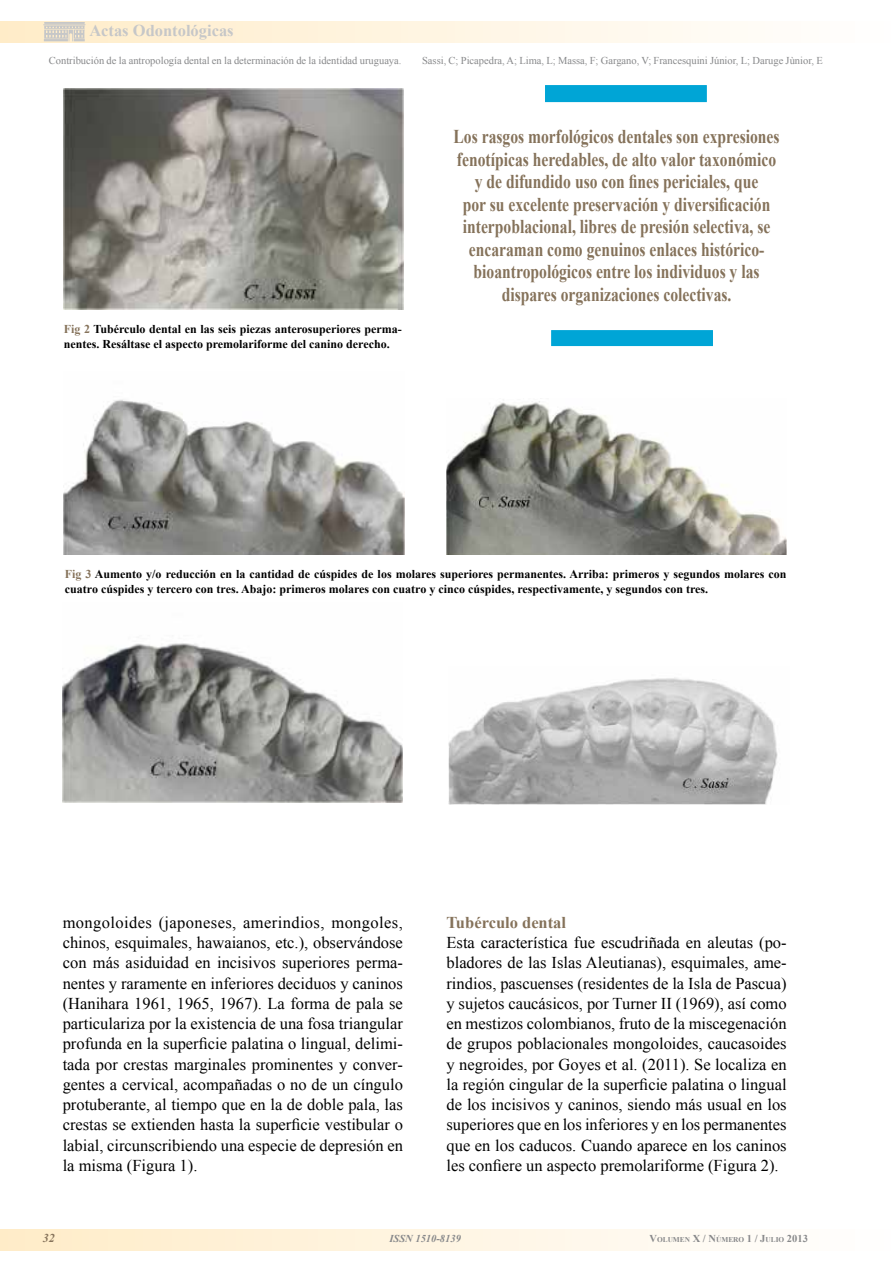
<style>
.page{position:relative;width:893px;height:1263px;background:#fff}
.page>*{position:absolute;margin:0;border:0;box-sizing:border-box;transform-origin:0 0}
.t1{font:700 19.5px/22.5px "Times New Roman";color:#85725a;text-align:center;scale:.8 1}
.t2{font:16.5px/20.2px "Times New Roman";color:#000;text-align:justify}
.t3{font:700 16.5px "Times New Roman";color:#c6c7c8}
.t4{font:700 16.5px "Times New Roman";color:#85725a}
.t5{font:700 12px/15px "Times New Roman";color:#000}
.t6{font:italic 700 12px "Times New Roman";color:#85725a}
.t7{font:10.5px "Times New Roman";color:#87888a}
.t8{font:italic 700 10.5px "Times New Roman";color:#87888a}
.t9{font:700 7.35px "Times New Roman";color:#87888a}
.s1{color:#85725a}
.s2{font-size:10.5px}
</style>
<div class="page">
<div style="left:551px;top:330px;width:162px;height:16px;background:#00a5d6;border:2px solid #00a5d6"></div>
<div style="left:545px;top:85px;width:162px;height:17px;background:#00a5d6;border:2px solid #00a5d6"></div>
<img style="left:64px;top:88px;width:340px;height:222px">
<img style="left:64px;top:399px;width:340px;height:156px">
<img style="left:446px;top:401px;width:341px;height:154px">
<img style="left:63px;top:643px;width:340px;height:160px">
<img style="left:448px;top:677px;width:330px;height:128px">
<p class="t3" style="left:89px;top:19px;width:146px">Actas Odontológicas</p>
<p class="t7" style="left:49px;top:53px;width:354px">Contribución de la antropología dental en la determinación de la identidad uruguaya.</p>
<p class="t7" style="left:422px;top:53px;width:402px">Sassi, C; Picapedra, A; Lima, L; Massa, F; Gargano, V; Francesquini Júnior, L; Daruge Jùnior, E</p>
<p class="t5" style="left:64px;top:321px;width:339px"><span class="s1">Fig 2</span> Tubérculo dental en las seis piezas anterosuperiores perma&shy;nentes. Resáltase el aspecto premolariforme del canino derecho.</p>
<p class="t1" style="left:454px;top:125px;width:409px">Los rasgos morfológicos dentales son expresiones fenotípicas heredables, de alto valor taxonómico y de difundido uso con fines periciales, que<br>por su excelente preservación y diversificación interpoblacional, libres de presión selectiva, se encaraman como genuinos enlaces histórico&shy;bioantropológicos entre los individuos y las dispares organizaciones colectivas.</p>
<p class="t5" style="left:65px;top:566px;width:723px"><span class="s1">Fig 3</span> Aumento y/o reducción en la cantidad de cúspides de los molares superiores permanentes. Arriba: primeros y segundos molares con cuatro cúspides y tercero con tres. Abajo: primeros molares con cuatro y cinco cúspides, respectivamente, y segundos con tres.</p>
<p class="t2" style="left:63px;top:912px;width:342px">mongoloides (japoneses, amerindios, mongoles, chinos, esquimales, hawaianos, etc.), observándose con más asiduidad en incisivos superiores perma&shy;nentes y raramente en inferiores deciduos y caninos (Hanihara 1961, 1965, 1967). La forma de pala se particulariza por la existencia de una fosa triangular profunda en la superficie palatina o lingual, delimi&shy;tada por crestas marginales prominentes y conver&shy;gentes a cervical, acompañadas o no de un cíngulo protuberante, al tiempo que en la de doble pala, las crestas se extienden hasta la superficie vestibular o labial, circunscribiendo una especie de depresión en la misma (Figura 1).</p>
<p class="t4" style="left:446px;top:911px;width:121px">Tubérculo dental</p>
<p class="t2" style="left:446px;top:932px;width:342px">Esta característica fue escudriñada en aleutas (po&shy;bladores de las Islas Aleutianas), esquimales, ame&shy;rindios, pascuenses (residentes de la Isla de Pascua) y sujetos caucásicos, por Turner II (1969), así como en mestizos colombianos, fruto de la miscegenación de grupos poblacionales mongoloides, caucasoides y negroides, por Goyes et al. (2011). Se localiza en la región cingular de la superficie palatina o lingual de los incisivos y caninos, siendo más usual en los superiores que en los inferiores y en los permanentes que en los caducos. Cuando aparece en los caninos les confiere un aspecto premolariforme (Figura 2).</p>
<p class="t6" style="left:43px;top:1230px;width:13px">32</p>
<p class="t8" style="left:389px;top:1231px;width:73px">ISSN 1510-8139</p>
<p class="t9" style="left:649px;top:1235px;width:160px"><span class="s2">V</span>OLUMEN <span class="s2">X / N</span>ÚMERO <span class="s2">1 / J</span>ULIO <span class="s2">2013</span></p>
</div>
